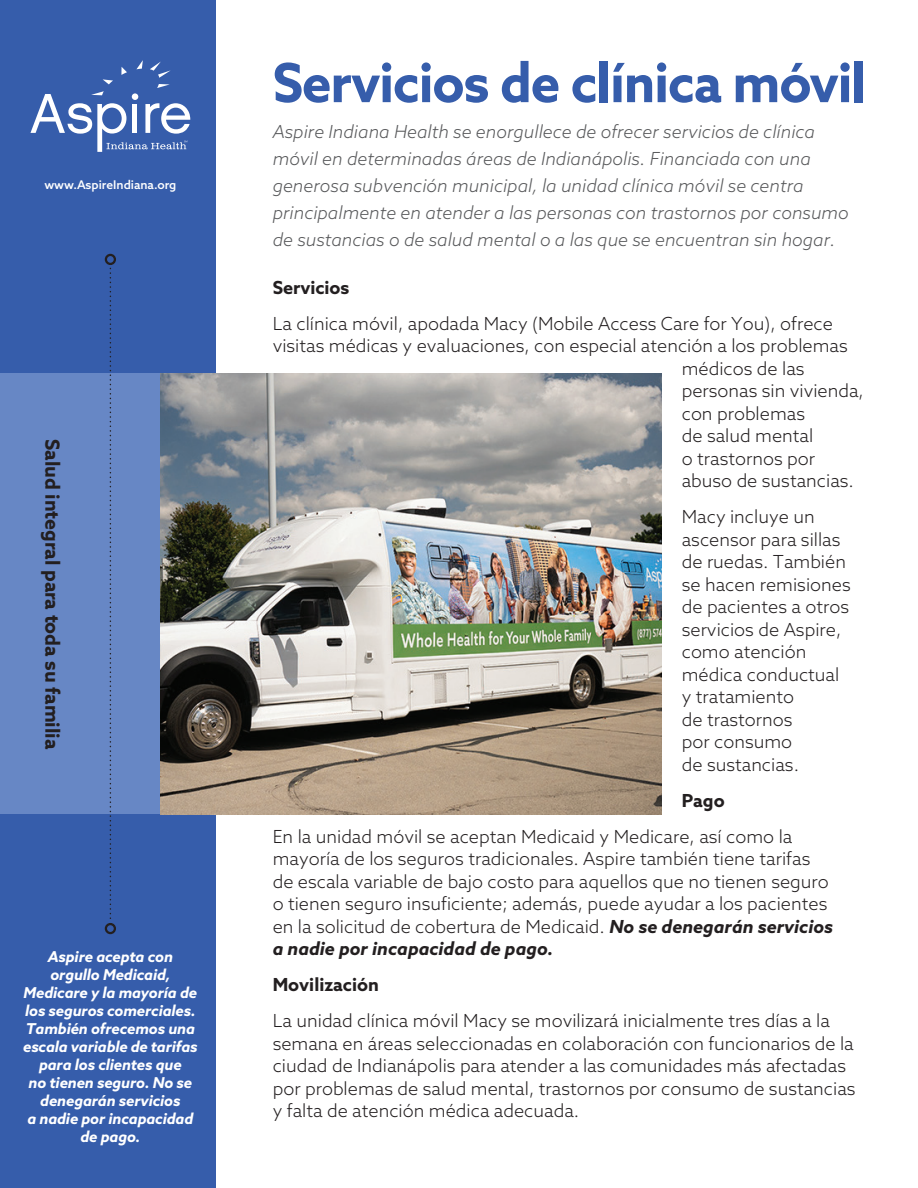
<style>
.page{position:relative;width:918px;height:1188px;background:#fff}
.page>*{position:absolute;margin:0;border:0;box-sizing:border-box;transform-origin:0 0}
.t1{font:700 54px "Azo Sans";letter-spacing:-.02em;color:#365dab}
.t2{font:700 19.5px "Azo Sans";color:#231f20}
.t3{font:300 18px/22.5px "Azo Sans";color:#231f20}
.t4{font:italic 300 18px/27px "Azo Sans";color:#57585a}
.t5{font:700 18px "Azo Sans";color:#231f20}
.t6{font:italic 700 15px/18px "Azo Sans";letter-spacing:-.01em;color:#fff;text-align:center}
.t7{font:500 12px "Azo Sans";color:#fff}
.s1{font-weight:700;font-style:italic}
</style>
<div class="page">
<div style="left:0;top:0;width:216px;height:1188px;background:#365dab"></div>
<div style="left:0;top:374px;width:183px;height:440px;background:#6787c5"></div>
<svg style="left:110px;top:267px;width:1px;height:652px"></svg>
<div style="left:105px;top:254px;width:11px;height:11px;border:2px solid #231f20;border-radius:50%"></div>
<div style="left:105px;top:923px;width:11px;height:11px;border:2px solid #231f20;border-radius:50%"></div>
<svg style="left:30px;top:60px;width:160px;height:92px"></svg>
<img style="left:161px;top:374px;width:501px;height:440px">
<p class="t7" style="left:44px;top:177px;width:134px">www.AspireIndiana.org</p>
<p class="t2" style="left:65px;top:439px;width:312px;rotate:90deg">Salud integral para toda su familia</p>
<p class="t6" style="left:23px;top:947px;width:176px">Aspire acepta con orgullo Medicaid,<br>Medicare y la mayoría de los seguros comerciales.<br>También ofrecemos una escala variable de tarifas para los clientes que<br>no tienen seguro. No se denegarán servicios<br>a nadie por incapacidad de pago.</p>
<h1 class="t1" style="left:273px;top:47px;width:595px">Servicios de clínica móvil</h1>
<p class="t4" style="left:273px;top:118px;width:578px">Aspire Indiana Health se enorgullece de ofrecer servicios de clínica móvil en determinadas áreas de Indianápolis. Financiada con una generosa subvención municipal, la unidad clínica móvil se centra principalmente en atender a las personas con trastornos por consumo de sustancias o de salud mental o a las que se encuentran sin hogar.</p>
<p class="t5" style="left:273px;top:275px;width:78px">Servicios</p>
<p class="t3" style="left:273px;top:312px;width:562px">La clínica móvil, apodada Macy (Mobile Access Care for You), ofrece</p>
<p class="t3" style="left:273px;top:334px;width:577px">visitas médicas y evaluaciones, con especial atención a los problemas</p>
<p class="t3" style="left:682px;top:357px;width:124px">médicos de las</p>
<p class="t3" style="left:682px;top:379px;width:184px">personas sin vivienda,</p>
<p class="t3" style="left:682px;top:402px;width:125px">con problemas</p>
<p class="t3" style="left:682px;top:424px;width:133px">de salud mental</p>
<p class="t3" style="left:682px;top:447px;width:135px">o trastornos por</p>
<p class="t3" style="left:682px;top:469px;width:174px">abuso de sustancias.</p>
<p class="t3" style="left:682px;top:505px;width:171px">Macy incluye un ascensor para sillas de ruedas. También se hacen remisiones de pacientes a otros servicios de Aspire, como atención médica conductual y tratamiento<br>de trastornos<br>por consumo<br>de sustancias.</p>
<p class="t5" style="left:682px;top:788px;width:44px">Pago</p>
<p class="t3" style="left:273px;top:825px;width:562px">En la unidad móvil se aceptan Medicaid y Medicare, así como la mayoría de los seguros tradicionales. Aspire también tiene tarifas de escala variable de bajo costo para aquellos que no tienen seguro o tienen seguro insuficiente; además, puede ayudar a los pacientes en la solicitud de cobertura de Medicaid. <span class="s1">No se denegarán servicios a nadie por incapacidad de pago.</span></p>
<p class="t5" style="left:273px;top:973px;width:108px">Movilización</p>
<p class="t3" style="left:273px;top:1009px;width:584px">La unidad clínica móvil Macy se movilizará inicialmente tres días a la semana en áreas seleccionadas en colaboración con funcionarios de la ciudad de Indianápolis para atender a las comunidades más afectadas por problemas de salud mental, trastornos por consumo de sustancias y falta de atención médica adecuada.</p>
</div>
